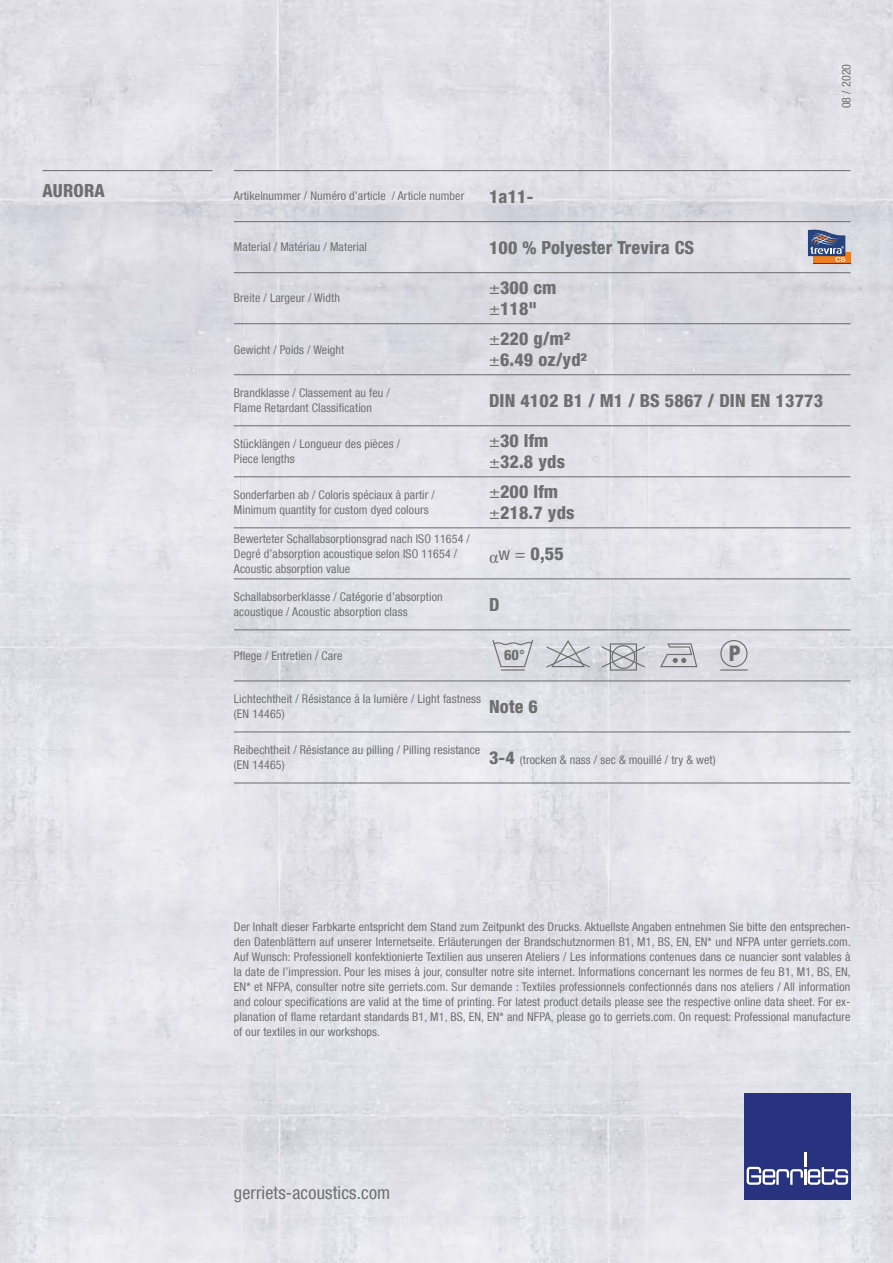
<style>
.page{position:relative;width:893px;height:1263px;background:#fff}
.page>*{position:absolute;margin:0;border:0;box-sizing:border-box;transform-origin:0 0}
.t1{font:800 condensed 21.6px "Helvetica Neue LT Com";color:#706f6f}
.t2{font:800 condensed 18px/21px "Helvetica Neue LT Com";letter-spacing:.01em;color:#706f6f}
.t3{font:condensed 18px "Helvetica Neue LT Com";letter-spacing:.01em;color:#706f6f}
.t4{font:800 condensed 14.4px "Helvetica Neue LT Com";color:#706f6f}
.t5{font:condensed 12px/15px "Helvetica Neue LT Com";letter-spacing:.01em;color:#706f6f}
.s1{font-weight:400}
.s2{font-family:"Times New Roman";font-weight:400;font-stretch:normal}
.s3{font-weight:800;font-size:18px}
</style>
<div class="page">
<img style="left:0;top:0;width:893px;height:1263px">
<hr style="left:234px;top:170px;width:255px;height:1px;background:#706f6f">
<hr style="left:489px;top:170px;width:191px;height:1px;background:#706f6f">
<hr style="left:680px;top:170px;width:170px;height:1px;background:#706f6f">
<hr style="left:234px;top:221px;width:255px;height:1px;background:#706f6f">
<hr style="left:489px;top:221px;width:191px;height:1px;background:#706f6f">
<hr style="left:680px;top:221px;width:170px;height:1px;background:#706f6f">
<hr style="left:234px;top:272px;width:255px;height:1px;background:#706f6f">
<hr style="left:489px;top:272px;width:191px;height:1px;background:#706f6f">
<hr style="left:680px;top:272px;width:170px;height:1px;background:#706f6f">
<hr style="left:234px;top:323px;width:255px;height:1px;background:#706f6f">
<hr style="left:489px;top:323px;width:191px;height:1px;background:#706f6f">
<hr style="left:680px;top:323px;width:170px;height:1px;background:#706f6f">
<hr style="left:234px;top:374px;width:255px;height:1px;background:#706f6f">
<hr style="left:489px;top:374px;width:191px;height:1px;background:#706f6f">
<hr style="left:680px;top:374px;width:170px;height:1px;background:#706f6f">
<hr style="left:234px;top:425px;width:255px;height:1px;background:#706f6f">
<hr style="left:489px;top:425px;width:191px;height:1px;background:#706f6f">
<hr style="left:680px;top:425px;width:170px;height:1px;background:#706f6f">
<hr style="left:234px;top:476px;width:255px;height:1px;background:#706f6f">
<hr style="left:489px;top:476px;width:191px;height:1px;background:#706f6f">
<hr style="left:680px;top:476px;width:170px;height:1px;background:#706f6f">
<hr style="left:234px;top:527px;width:255px;height:1px;background:#706f6f">
<hr style="left:489px;top:527px;width:191px;height:1px;background:#706f6f">
<hr style="left:680px;top:527px;width:170px;height:1px;background:#706f6f">
<hr style="left:234px;top:578px;width:255px;height:1px;background:#706f6f">
<hr style="left:489px;top:578px;width:191px;height:1px;background:#706f6f">
<hr style="left:680px;top:578px;width:170px;height:1px;background:#706f6f">
<hr style="left:234px;top:629px;width:255px;height:1px;background:#706f6f">
<hr style="left:489px;top:629px;width:191px;height:1px;background:#706f6f">
<hr style="left:680px;top:629px;width:170px;height:1px;background:#706f6f">
<hr style="left:234px;top:680px;width:255px;height:1px;background:#706f6f">
<hr style="left:489px;top:680px;width:191px;height:1px;background:#706f6f">
<hr style="left:680px;top:680px;width:170px;height:1px;background:#706f6f">
<hr style="left:234px;top:731px;width:255px;height:1px;background:#706f6f">
<hr style="left:489px;top:731px;width:191px;height:1px;background:#706f6f">
<hr style="left:680px;top:731px;width:170px;height:1px;background:#706f6f">
<hr style="left:234px;top:782px;width:255px;height:1px;background:#706f6f">
<hr style="left:489px;top:782px;width:191px;height:1px;background:#706f6f">
<hr style="left:680px;top:782px;width:170px;height:1px;background:#706f6f">
<hr style="left:43px;top:170px;width:170px;height:1px;background:#706f6f">
<div style="left:744px;top:1093px;width:106px;height:106px;background:#28337f"></div>
<svg style="left:747px;top:1152px;width:101px;height:33px"></svg>
<svg style="left:719px;top:640px;width:30px;height:31px"></svg>
<svg style="left:659px;top:643px;width:39px;height:25px"></svg>
<svg style="left:600px;top:643px;width:47px;height:28px"></svg>
<svg style="left:545px;top:640px;width:46px;height:29px"></svg>
<svg style="left:491px;top:640px;width:43px;height:31px"></svg>
<div style="left:813px;top:252px;width:37px;height:12px;background:#ef7e23"></div>
<hr style="left:813px;top:263px;width:37px;height:1px;background:#25437f">
<svg style="left:808px;top:230px;width:38px;height:32px"></svg>
<p class="t5" style="left:839px;top:108px;width:46px;rotate:-90deg">08 / 2020</p>
<h2 class="t2" style="left:43px;top:180px;width:64px">AURORA</h2>
<p class="t5" style="left:234px;top:189px;width:232px">Artikelnummer / Numéro d’article / Article number</p>
<h2 class="t2" style="left:489px;top:185px;width:46px">1a11-</h2>
<p class="t5" style="left:234px;top:240px;width:135px">Material / Matériau / Material</p>
<h2 class="t2" style="left:489px;top:236px;width:207px">100 % Polyester Trevira CS</h2>
<p class="t5" style="left:234px;top:291px;width:108px">Breite / Largeur / Width</p>
<h2 class="t2" style="left:489px;top:277px;width:69px"><span class="s1">±</span>300 cm <span class="s1">±</span>118"</h2>
<p class="t5" style="left:234px;top:342px;width:112px">Gewicht / Poids / Weight</p>
<h2 class="t2" style="left:489px;top:328px;width:99px"><span class="s1">±</span>220 g/m² <span class="s1">±</span>6.49 oz/yd²</h2>
<p class="t5" style="left:234px;top:385px;width:157px">Brandklasse / Classement au feu /<br>Flame Retardant Classification</p>
<h2 class="t2" style="left:489px;top:389px;width:336px">DIN 4102 B1 / M1 / BS 5867 / DIN EN 13773</h2>
<p class="t5" style="left:234px;top:436px;width:168px">Stücklängen / Longueur des pièces /<br>Piece lengths</p>
<h2 class="t2" style="left:489px;top:430px;width:78px"><span class="s1">±</span>30 lfm <span class="s1">±</span>32.8 yds</h2>
<p class="t5" style="left:234px;top:487px;width:202px">Sonderfarben ab / Coloris spéciaux à partir /<br>Minimum quantity for custom dyed colours</p>
<h2 class="t2" style="left:489px;top:481px;width:87px"><span class="s1">±</span>200 lfm <span class="s1">±</span>218.7 yds</h2>
<p class="t5" style="left:234px;top:531px;width:238px">Bewerteter Schallabsorptionsgrad nach ISO 11654 /<br>Degré d’absorption acoustique selon ISO 11654 /<br>Acoustic absorption value</p>
<h2 class="t2" style="left:489px;top:543px;width:76px"><span class="s2">α</span><span class="s1">w =</span> 0,55</h2>
<p class="t5" style="left:234px;top:589px;width:210px">Schallabsorberklasse / Catégorie d’absorption acoustique / Acoustic absorption class</p>
<h2 class="t2" style="left:489px;top:594px;width:12px">D</h2>
<p class="t5" style="left:234px;top:648px;width:110px">Pflege / Entretien / Care</p>
<p class="t5" style="left:234px;top:691px;width:249px">Lichtechtheit / Résistance à la lumière / Light fastness (EN 14465)</p>
<h2 class="t2" style="left:489px;top:696px;width:50px">Note 6</h2>
<p class="t5" style="left:234px;top:742px;width:248px">Reibechtheit / Résistance au pilling / Pilling resistance (EN 14465)</p>
<p class="t5" style="left:489px;top:752px;width:228px"><span class="s3">3-4</span> (trocken &amp; nass / sec &amp; mouillé / try &amp; wet)</p>
<p class="t4" style="left:504px;top:646px;width:23px">60°</p>
<h1 class="t1" style="left:729px;top:640px;width:14px">P</h1>
<p class="t5" style="left:234px;top:919px;width:619px;text-align:justify">Der Inhalt dieser Farbkarte entspricht dem Stand zum Zeitpunkt des Drucks. Aktuellste Angaben entnehmen Sie bitte den entsprechen&shy;den Datenblättern auf unserer Internetseite. Erläuterungen der Brandschutznormen B1, M1, BS, EN, EN* und NFPA unter gerriets.com.<br>Auf Wunsch: Professionell konfektionierte Textilien aus unseren Ateliers / Les informations contenues dans ce nuancier sont valables à la date de l’impression. Pour les mises à jour, consulter notre site internet. Informations concernant les normes de feu B1, M1, BS, EN, EN* et NFPA, consulter notre site gerriets.com. Sur demande : Textiles professionnels confectionnés dans nos ateliers / All information and colour specifications are valid at the time of printing. For latest product details please see the respective online data sheet. For ex&shy;planation of flame retardant standards B1, M1, BS, EN, EN* and NFPA, please go to gerriets.com. On request: Professional manufacture of our textiles in our workshops.</p>
<h2 class="t3" style="left:234px;top:1182px;width:158px">gerriets-acoustics.com</h2>
</div>
